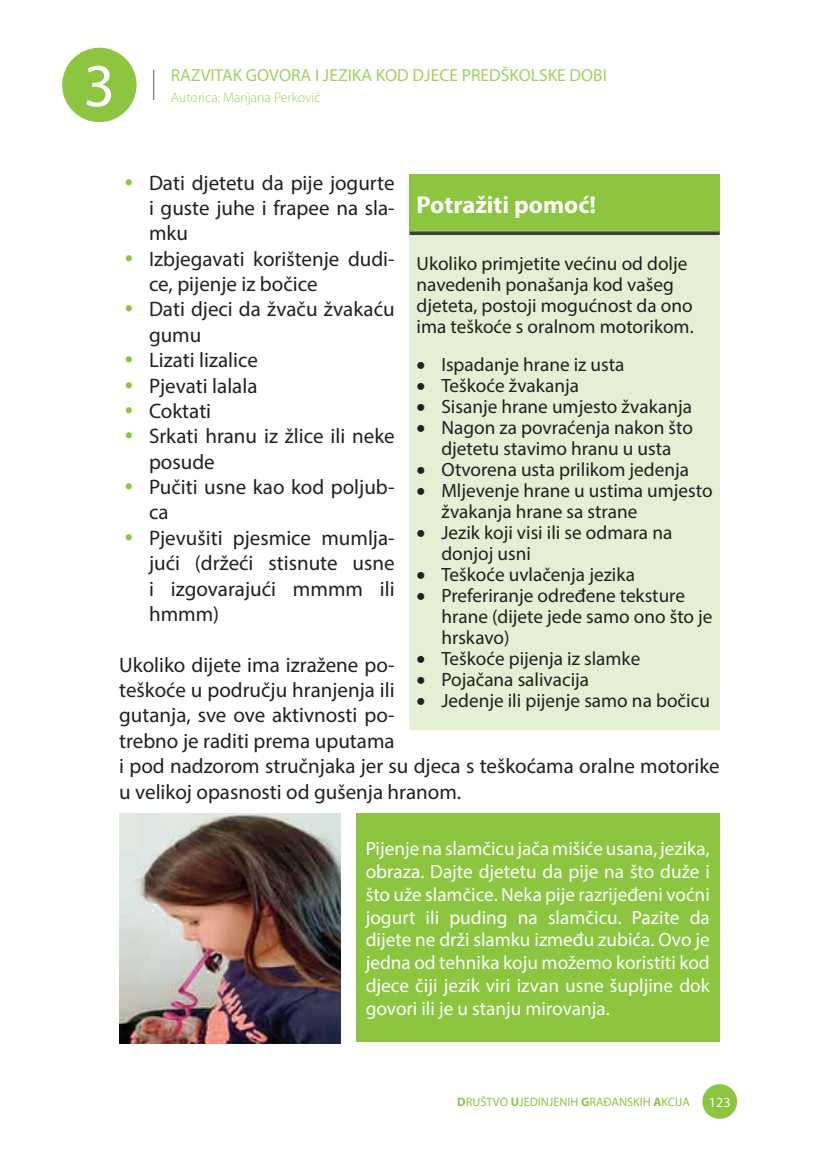
<style>
.page{position:relative;width:819px;height:1166px;background:#fff}
.page>*{position:absolute;margin:0;border:0;box-sizing:border-box;transform-origin:0 0}
.t1{font:61.25px "Myriad Pro";color:#fff}
.t2{font:700 24.5px "Myriad Pro";color:#fff}
.t3{font:21px/25.4px "Myriad Pro";color:#231f20}
.t4{font:19.25px/21px "Myriad Pro";color:#231f20}
.t5{font:19.25px/22.8px "Myriad Pro";color:#fff;text-align:justify}
.t6{font:17.5px "Myriad Pro";color:#a3cf61}
.t7{font:300 14px "Myriad Pro";color:#a3cf61}
.t8{font:14px "Myriad Pro";color:#fff}
.t9{font:12.25px "Myriad Pro";color:#8cc640}
.s1{font-weight:700}
</style>
<div class="page">
<div style="left:62px;top:48px;width:75px;height:74px;background:#8cc640;border-radius:50%"></div>
<div style="left:702px;top:1084px;width:35px;height:35px;background:#8cc640;border-radius:50%"></div>
<hr style="left:153px;top:70px;width:1px;height:30px;background:#58595b">
<img style="left:119px;top:813px;width:222px;height:230px">
<div style="left:409px;top:174px;width:310px;height:59px;background:#8cc640"></div>
<div style="left:409px;top:233px;width:310px;height:496px;background:#e5efd4"></div>
<hr style="left:409px;top:232px;width:310px;height:3px;background:#404041">
<div style="left:356px;top:814px;width:363px;height:228px;background:#8cc640"></div>
<h1 class="t1" style="left:84px;top:63px;width:33px">3</h1>
<p class="t6" style="left:171px;top:69px;width:437px">RAZVITAK GOVORA I JEZIKA KOD DJECE PREDŠKOLSKE DOBI</p>
<p class="t7" style="left:171px;top:92px;width:151px">Autorica: Marijana Perković</p>
<p class="t3" style="left:149px;top:172px;width:247px">Dati djetetu da pije jogurte i guste juhe i frapee na sla&shy;mku<br>Izbjegavati korištenje dudi&shy;ce, pijenje iz bočice<br>Dati djeci da žvaču žvakaću gumu<br>Lizati lizalice<br>Pjevati lalala<br>Coktati<br>Srkati hranu iz žlice ili neke posude<br>Pučiti usne kao kod poljub&shy;ca<br>Pjevušiti pjesmice mumlja&shy;jući (držeći stisnute usne i izgovarajući mmmm ili hmmm)</p>
<p class="t3" style="left:119px;top:654px;width:602px">Ukoliko dijete ima izražene po-<br>teškoće u području hranjenja ili<br>gutanja, sve ove aktivnosti po-<br>trebno je raditi prema uputama<br>i pod nadzorom stručnjaka jer su djeca s teškoćama oralne motorike u velikoj opasnosti od gušenja hranom.</p>
<p class="t2" style="left:416px;top:195px;width:181px">Potražiti pomoć!</p>
<p class="t4" style="left:416px;top:255px;width:278px">Ukoliko primjetite većinu od dolje navedenih ponašanja kod vašeg djeteta, postoji mogućnost da ono ima teškoće s oralnom motorikom.</p>
<p class="t4" style="left:441px;top:356px;width:273px">Ispadanje hrane iz usta<br>Teškoće žvakanja<br>Sisanje hrane umjesto žvakanja<br>Nagon za povraćenja nakon što djetetu stavimo hranu u usta<br>Otvorena usta prilikom jedenja<br>Mljevenje hrane u ustima umjesto žvakanja hrane sa strane<br>Jezik koji visi ili se odmara na donjoj usni<br>Teškoće uvlačenja jezika<br>Preferiranje određene teksture hrane (dijete jede samo ono što je hrskavo)<br>Teškoće pijenja iz slamke<br>Pojačana salivacija<br>Jedenje ili pijenje samo na bočicu</p>
<p class="t5" style="left:366px;top:839px;width:345px">Pijenje na slamčicu jača mišiće usana, jezika, obraza. Dajte djetetu da pije na što duže i što uže slamčice. Neka pije razrijeđeni voćni jogurt ili puding na slamčicu. Pazite da dijete ne drži slamku između zubića. Ovo je jedna od tehnika koju možemo koristiti kod djece čiji jezik viri izvan usne šupljine dok govori ili je u stanju mirovanja.</p>
<p class="t9" style="left:457px;top:1097px;width:234px"><span class="s1">D</span>RUŠTVO <span class="s1">U</span>JEDINJENIH <span class="s1">G</span>RAĐANSKIH <span class="s1">A</span>KCIJA</p>
<p class="t8" style="left:709px;top:1097px;width:23px">123</p>
</div>
